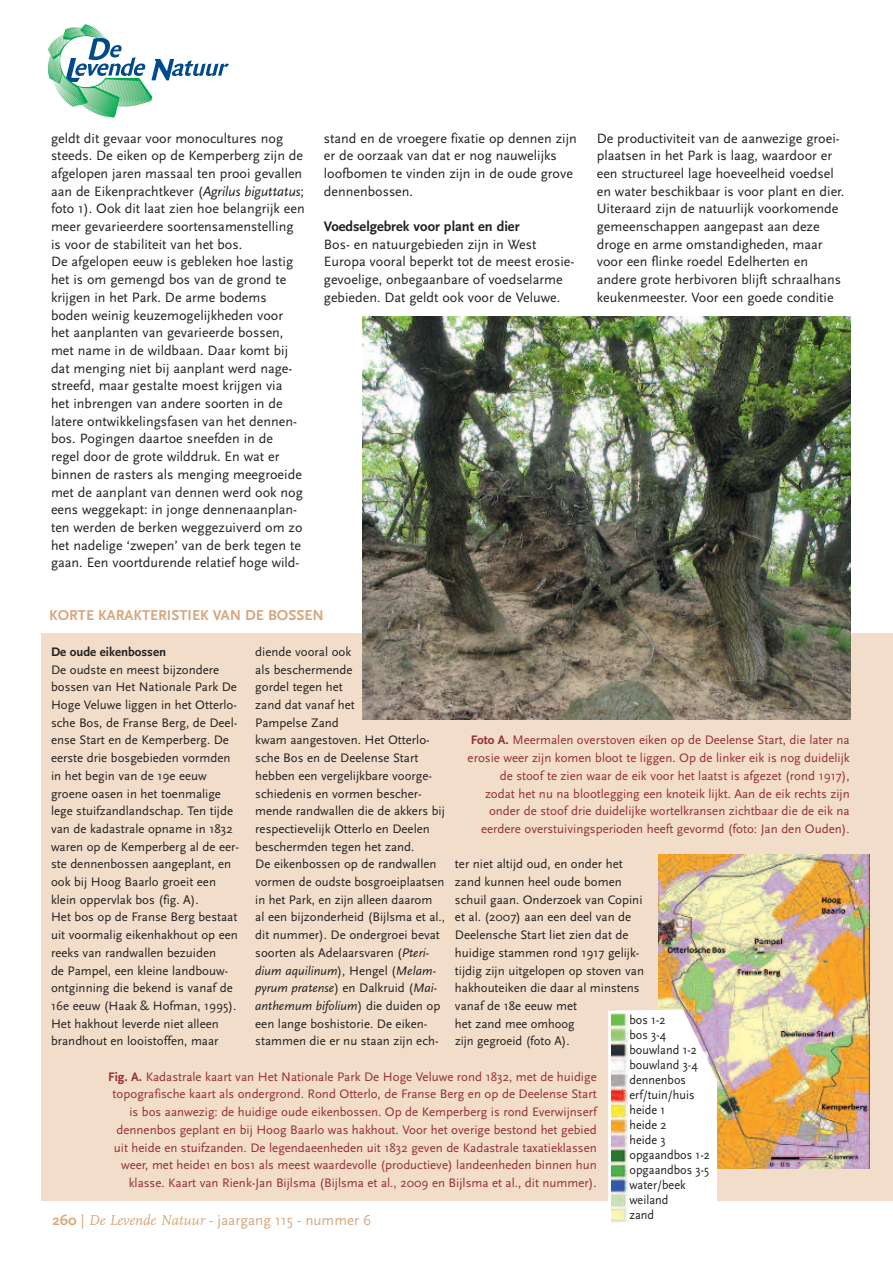
<style>
.page{position:relative;width:893px;height:1263px;background:#fff}
.page>*{position:absolute;margin:0;border:0;box-sizing:border-box;transform-origin:0 0}
.t1{font:15px "Scala Sans";color:#d7a77e}
.t2{font:700 15px "Scala Sans";color:#d7a77e}
.t3{font:700 14.4px "Scala Sans";color:#231f20}
.t4{font:14.1px/17.7px "Scala Sans";color:#231f20}
.t5{font:12.9px/17.7px "Scala Sans";color:#231f20}
.t6{font:12.9px/17.7px "Scala Sans";color:#962e33;text-align:right}
.t7{font:12.9px/15px "Scala Sans";color:#231f20;scale:.95 1}
.t8{font:700 12.9px "Scala Sans";color:#231f20}
.s1{font-style:italic}
.s2{font-weight:700}
.s3{font-family:"FF Scala";font-style:italic}
</style>
<div class="page">
<div style="left:41px;top:633px;width:852px;height:568px;background:#f1ddc9"></div>
<svg style="left:47px;top:24px;width:182px;height:93px"></svg>
<img style="left:658px;top:855px;width:211px;height:313px">
<svg style="left:608px;top:1009px;width:109px;height:214px;background:#faf8f8"></svg>
<img style="left:612px;top:1013px;width:15px;height:210px">
<img style="left:363px;top:317px;width:487px;height:402px">
<p class="t4" style="left:51px;top:129px;width:255px">geldt dit gevaar voor monocultures nog steeds. De eiken op de Kemperberg zijn de afgelopen jaren massaal ten prooi gevallen aan de Eikenprachtkever (<span class="s1">Agrilus biguttatus</span>; foto 1). Ook dit laat zien hoe belangrijk een meer gevarieerdere soortensamenstelling is voor de stabiliteit van het bos.<br>De afgelopen eeuw is gebleken hoe lastig het is om gemengd bos van de grond te krijgen in het Park. De arme bodems boden weinig keuzemogelijkheden voor het aanplanten van gevarieerde bossen, met name in de wildbaan. Daar komt bij dat menging niet bij aanplant werd nage&shy;streefd, maar gestalte moest krijgen via<br>het inbrengen van andere soorten in de latere ontwikkelingsfasen van het dennen&shy;bos. Pogingen daartoe sneefden in de regel door de grote wilddruk. En wat er binnen de rasters als menging meegroeide met de aanplant van dennen werd ook nog eens weggekapt: in jonge dennenaanplan&shy;ten werden de berken weggezuiverd om zo het nadelige ‘zwepen’ van de berk tegen te gaan. Een voortdurende relatief hoge wild-</p>
<p class="t4" style="left:324px;top:129px;width:255px">stand en de vroegere fixatie op dennen zijn er de oorzaak van dat er nog nauwelijks loofbomen te vinden zijn in de oude grove dennenbossen.</p>
<p class="t3" style="left:324px;top:218px;width:197px">Voedselgebrek voor plant en dier</p>
<p class="t4" style="left:324px;top:235px;width:252px">Bos- en natuurgebieden zijn in West Europa vooral beperkt tot de meest erosie&shy;gevoelige, onbegaanbare of voedselarme gebieden. Dat geldt ook voor de Veluwe.</p>
<p class="t2" style="left:49px;top:606px;width:276px">KORTE KARAKTERISTIEK VAN DE BOSSEN</p>
<p class="t4" style="left:597px;top:129px;width:249px">De productiviteit van de aanwezige groei&shy;plaatsen in het Park is laag, waardoor er een structureel lage hoeveelheid voedsel en water beschikbaar is voor plant en dier.<br>Uiteraard zijn de natuurlijk voorkomende gemeenschappen aangepast aan deze droge en arme omstandigheden, maar voor een flinke roedel Edelherten en andere grote herbivoren blijft schraalhans keukenmeester. Voor een goede conditie</p>
<p class="t8" style="left:51px;top:644px;width:117px">De oude eikenbossen</p>
<p class="t5" style="left:51px;top:660px;width:190px">De oudste en meest bijzondere bossen van Het Nationale Park De<br>Hoge Veluwe liggen in het Otterlo&shy;sche Bos, de Franse Berg, de Deel&shy;ense Start en de Kemperberg. De eerste drie bosgebieden vormden in het begin van de 19e eeuw groene oasen in het toenmalige lege stuifzandlandschap. Ten tijde van de kadastrale opname in 1832 waren op de Kemperberg al de eer&shy;ste dennenbossen aangeplant, en ook bij Hoog Baarlo groeit een klein oppervlak bos (fig. A).<br>Het bos op de Franse Berg bestaat uit voormalig eikenhakhout op een reeks van randwallen bezuiden<br>de Pampel, een kleine landbouw&shy;ontginning die bekend is vanaf de<br>16e eeuw (Haak &amp; Hofman, 1995).<br>Het hakhout leverde niet alleen brandhout en looistoffen, maar</p>
<p class="t5" style="left:255px;top:642px;width:191px">diende vooral ook<br>als beschermende<br>gordel tegen het<br>zand dat vanaf het<br>Pampelse Zand<br>kwam aangestoven. Het Otterlo&shy;sche Bos en de Deelense Start hebben een vergelijkbare voorge&shy;schiedenis en vormen bescher&shy;mende randwallen die de akkers bij respectievelijk Otterlo en Deelen beschermden tegen het zand.<br>De eikenbossen op de randwallen vormen de oudste bosgroeiplaatsen in het Park, en zijn alleen daarom<br>al een bijzonderheid (Bijlsma et al., dit nummer). De ondergroei bevat soorten als Adelaarsvaren (<span class="s1">Pteri&shy;dium aquilinum</span>), Hengel (<span class="s1">Melam&shy;pyrum pratense</span>) en Dalkruid (<span class="s1">Mai&shy;anthemum bifolium</span>) die duiden op een lange boshistorie. De eiken&shy;stammen die er nu staan zijn ech-</p>
<p class="t6" style="left:108px;top:1067px;width:490px"><span class="s2">Fig. A.</span> Kadastrale kaart van Het Nationale Park De Hoge Veluwe rond 1832, met de huidige topografische kaart als ondergrond. Rond Otterlo, de Franse Berg en op de Deelense Start is bos aanwezig: de huidige oude eikenbossen. Op de Kemperberg is rond Everwijnserf dennenbos geplant en bij Hoog Baarlo was hakhout. Voor het overige bestond het gebied uit heide en stuifzanden. De legendaeenheden uit 1832 geven de Kadastrale taxatieklassen weer, met heide1 en bos1 als meest waardevolle (productieve) landeenheden binnen hun klasse. Kaart van Rienk-Jan Bijlsma (Bijlsma et al., 2009 en Bijlsma et al., dit nummer).</p>
<p class="t6" style="left:468px;top:731px;width:384px"><span class="s2">Foto A.</span> Meermalen overstoven eiken op de Deelense Start, die later na erosie weer zijn komen bloot te liggen. Op de linker eik is nog duidelijk de stoof te zien waar de eik voor het laatst is afgezet (rond 1917), zodat het nu na blootlegging een knoteik lijkt. Aan de eik rechts zijn onder de stoof drie duidelijke wortelkransen zichtbaar die de eik na eerdere overstuivingsperioden heeft gevormd (foto: Jan den Ouden).</p>
<p class="t5" style="left:455px;top:855px;width:191px">ter niet altijd oud, en onder het zand kunnen heel oude bomen schuil gaan. Onderzoek van Copini et al. (2007) aan een deel van de<br>Deelensche Start liet zien dat de huidige stammen rond 1917 gelijk&shy;tijdig zijn uitgelopen op stoven van hakhouteiken die daar al minstens vanaf de 18e eeuw met<br>het zand mee omhoog<br>zijn gegroeid (foto A).</p>
<p class="t7" style="left:629px;top:1012px;width:86px">bos 1-2<br>bos 3-4 bouwland 1-2 bouwland 3-4 dennenbos erf/tuin/huis heide 1<br>heide 2<br>heide 3 opgaandbos 1-2 opgaandbos 3-5 water/beek weiland<br>zand</p>
<p class="t1" style="left:53px;top:1211px;width:320px"><span class="s2">260</span> | <span class="s3">De Levende Natuur</span> - jaargang 115 - nummer 6</p>
</div>
